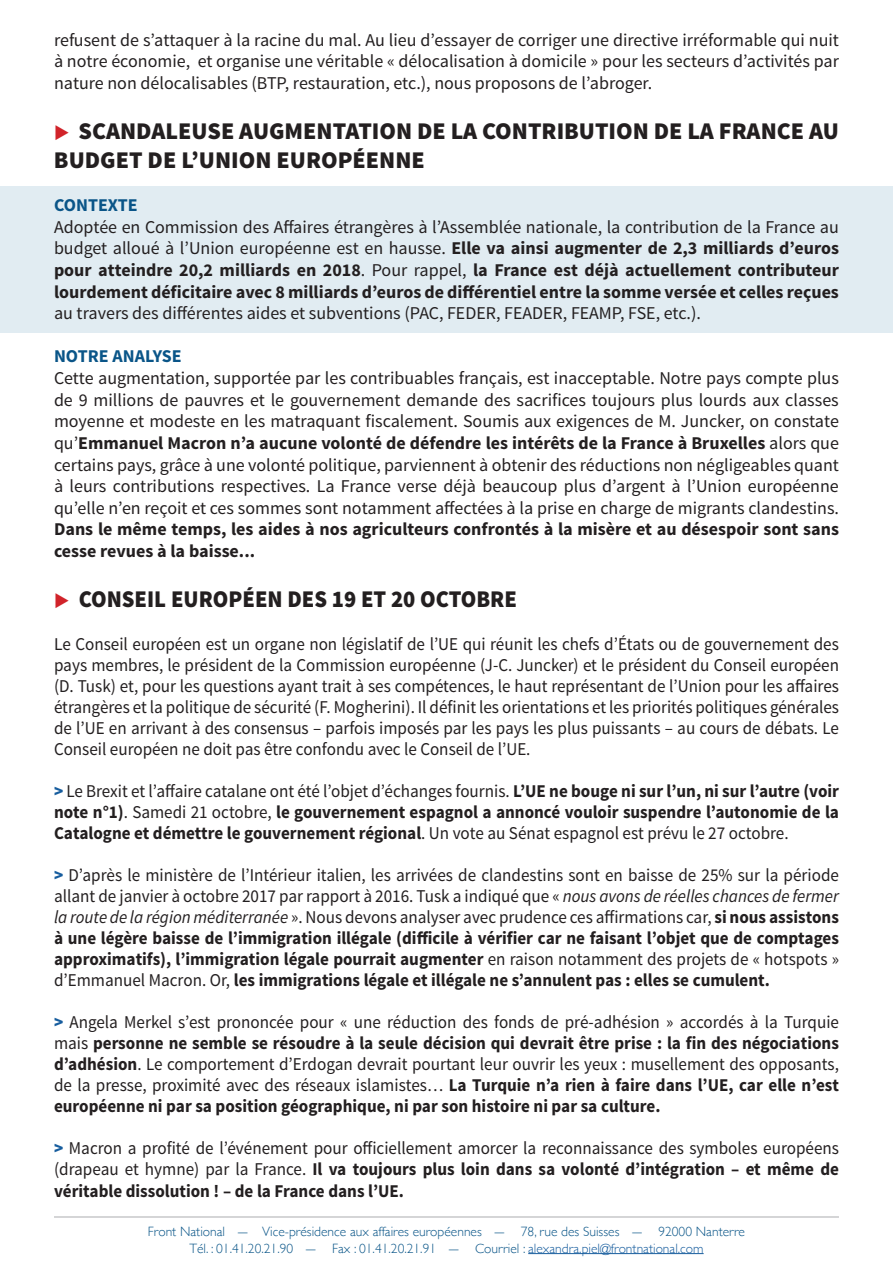
<style>
.page{position:relative;width:893px;height:1263px;background:#fff}
.page>*{position:absolute;margin:0;border:0;box-sizing:border-box;transform-origin:0 0}
.t1{font:900 24px/28.8px "Source Sans Pro";color:#231f20}
.t2{font:900 24px "Source Sans Pro";color:#231f20;scale:.94 1}
.t3{font:18px/21.6px "Source Sans Pro";color:#231f20;text-align:justify}
.t4{font:18px/21px "Source Sans Pro";color:#231f20;text-align:justify;scale:.95 1}
.t5{font:700 18px/21.6px "Source Sans Pro";color:#231f20;text-align:justify}
.t6{font:700 18px/21px "Source Sans Pro";color:#231f20;text-align:justify;scale:.95 1}
.t7{font:700 18px "Source Sans Pro";color:#0a5588}
.t8{font:300 13.5px/16.2px "Gill Sans";color:#0a5588;text-align:center}
.s1{color:#d1232a}
.s2{font-weight:400}
.s3{font-weight:700}
.s4{font-weight:900;color:#175d9e}
.s5{font-style:italic}
.s6{color:#175d9e}
</style>
<div class="page">
<div style="left:0;top:186px;width:893px;height:147px;background:#e1ecf2"></div>
<hr style="left:54px;top:1216px;width:785px;height:2px;background:#c7c8ca">
<hr style="left:528px;top:1253px;width:176px;height:1px;background:#175d9e">
<p class="t3" style="left:54px;top:30px;width:786px">refusent de s’attaquer à la racine du mal. Au lieu d’essayer de corriger une directive irréformable qui nuit à notre économie, et organise une véritable « délocalisation à domicile » pour les secteurs d’activités par nature non délocalisables (BTP, restauration, etc.), nous proposons de l’abroger.</p>
<h1 class="t1" style="left:54px;top:118px;width:786px"><span class="s1">◆</span> SCANDALEUSE AUGMENTATION DE LA CONTRIBUTION DE LA FRANCE AU<br>BUDGET DE L’UNION EUROPÉENNE</h1>
<p class="t7" style="left:54px;top:194px;width:85px">CONTEXTE</p>
<p class="t5" style="left:54px;top:217px;width:786px"><span class="s2">Adoptée en Commission des Affaires étrangères à l’Assemblée nationale, la contribution de la France au budget alloué à l’Union européenne est en hausse.</span> Elle va ainsi augmenter de 2,3 milliards d’euros pour atteindre 20,2 milliards en 2018<span class="s2">. Pour rappel,</span> la France est déjà actuellement contributeur lourdement déficitaire avec 8 milliards d’euros de différentiel entre la somme versée et celles reçues</p>
<p class="t3" style="left:54px;top:303px;width:648px">au travers des différentes aides et subventions (PAC, FEDER, FEADER, FEAMP, FSE, etc.).</p>
<p class="t7" style="left:54px;top:345px;width:129px">NOTRE ANALYSE</p>
<p class="t3" style="left:54px;top:368px;width:787px">Cette augmentation, supportée par les contribuables français, est inacceptable. Notre pays compte plus de 9 millions de pauvres et le gouvernement demande des sacrifices toujours plus lourds aux classes moyenne et modeste en les matraquant fiscalement. Soumis aux exigences de M. Juncker, on constate qu’<span class="s3">Emmanuel Macron n’a aucune volonté de défendre les intérêts de la France à Bruxelles</span> alors que certains pays, grâce à une volonté politique, parviennent à obtenir des réductions non négligeables quant à leurs contributions respectives. La France verse déjà beaucoup plus d’argent à l’Union européenne qu’elle n’en reçoit et ces sommes sont notamment affectées à la prise en charge de migrants clandestins.</p>
<p class="t5" style="left:54px;top:519px;width:787px">Dans le même temps, les aides à nos agriculteurs confrontés à la misère et au désespoir sont sans cesse revues à la baisse...</p>
<h1 class="t2" style="left:54px;top:584px;width:494px"><span class="s1">◆</span> CONSEIL EUROPÉEN DES 19 ET 20 OCTOBRE</h1>
<p class="t3" style="left:54px;top:634px;width:787px;line-height:21px">Le Conseil européen est un organe non législatif de l’UE qui réunit les chefs d’États ou de gouvernement des pays membres, le président de la Commission européenne (J-C. Juncker) et le président du Conseil européen (D. Tusk) et, pour les questions ayant trait à ses compétences, le haut représentant de l’Union pour les affaires étrangères et la politique de sécurité (F. Mogherini). Il définit les orientations et les priorités politiques générales de l’UE en arrivant à des consensus – parfois imposés par les pays les plus puissants – au cours de débats. Le Conseil européen ne doit pas être confondu avec le Conseil de l’UE.</p>
<p class="t6" style="left:54px;top:781px;width:828px"><span class="s4">&gt;</span> <span class="s2">Le Brexit et l’affaire catalane ont été l’objet d’échanges fournis.</span> L’UE ne bouge ni sur l’un, ni sur l’autre (voir note n°1)<span class="s2">. Samedi 21 octobre,</span> le gouvernement espagnol a annoncé vouloir suspendre l’autonomie de la Catalogne et démettre le gouvernement régional<span class="s2">. Un vote au Sénat espagnol est prévu le 27 octobre.</span></p>
<p class="t4" style="left:54px;top:865px;width:828px"><span class="s4">&gt;</span> D’après le ministère de l’Intérieur italien, les arrivées de clandestins sont en baisse de 25% sur la période allant de janvier à octobre 2017 par rapport à 2016. Tusk a indiqué que « <span class="s5">nous avons de réelles chances de fermer la route de la région méditerranée</span> ». Nous devons analyser avec prudence ces affirmations car, <span class="s3">si nous assistons à une légère baisse de l’immigration illégale (difficile à vérifier car ne faisant l’objet que de comptages approximatifs), l’immigration légale pourrait augmenter</span> en raison notamment des projets de « hotspots » d’Emmanuel Macron. Or, <span class="s3">les immigrations légale et illégale ne s’annulent pas : elles se cumulent.</span></p>
<p class="t4" style="left:54px;top:1012px;width:828px"><span class="s4">&gt;</span> Angela Merkel s’est prononcée pour « une réduction des fonds de pré-adhésion » accordés à la Turquie mais <span class="s3">personne ne semble se résoudre à la seule décision qui devrait être prise : la fin des négociations d’adhésion</span>. Le comportement d’Erdogan devrait pourtant leur ouvrir les yeux : musellement des opposants, de la presse, proximité avec des réseaux islamistes… <span class="s3">La Turquie n’a rien à faire dans l’UE, car elle n’est européenne ni par sa position géographique, ni par son histoire ni par sa culture.</span></p>
<p class="t4" style="left:54px;top:1138px;width:828px"><span class="s4">&gt;</span> Macron a profité de l’événement pour officiellement amorcer la reconnaissance des symboles européens (drapeau et hymne) par la France. <span class="s3">Il va toujours plus loin dans sa volonté d’intégration – et même de véritable dissolution ! – de la France dans l’UE.</span></p>
<p class="t8" style="left:148px;top:1223px;width:598px">Front National - Vice-présidence aux affaires européennes - 78, rue des Suisses - 92000 Nanterre<br>Tél. : 01.41.20.21.90 - Fax : 01.41.20.21.91 - Courriel : <span class="s6">alexandra.piel@frontnational.com</span></p>
</div>
